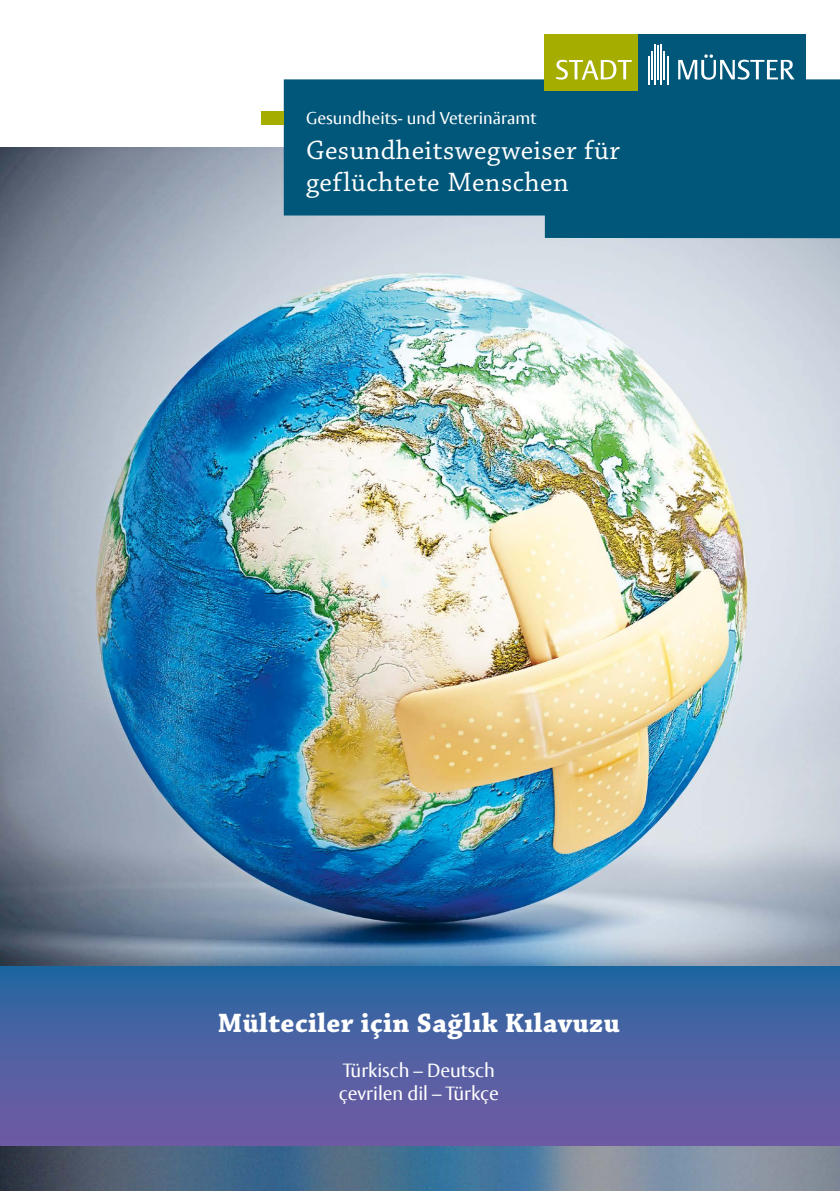
<style>
.page{position:relative;width:840px;height:1191px;background:#fff}
.page>*{position:absolute;margin:0;border:0;box-sizing:border-box;transform-origin:0 0}
.Infozeile_weiß_14Pt{font:28px/32px "Chaparral Pro";letter-spacing:.015em;color:#fff}
.t1{font:700 28px "Chaparral Pro";letter-spacing:.015em;color:#fff}
.t2{font:19px "Vesta Pro";color:#fff}
.AK_weiß_8_5Pt{font:17px "Vesta Pro";color:#fff}
</style>
<div class="page">
<img style="left:0;top:147px;width:839px;height:1044px">
<div style="left:0;top:967px;width:839px;height:178px;background:linear-gradient(to bottom,#2667a1,#745aa4)"></div>
<svg style="left:283px;top:79px;width:556px;height:159px;background:#0e6081"></svg>
<div style="left:261px;top:111px;width:22px;height:14px;background:#a5ad00"></div>
<div style="left:544px;top:34px;width:93px;height:57px;background:#a5ad00"></div>
<div style="left:637px;top:34px;width:168px;height:57px;background:#00577a"></div>
<hr style="left:647px;top:57px;width:2px;height:28px;background:#fff">
<hr style="left:650px;top:51px;width:2px;height:28px;background:#fff">
<hr style="left:653px;top:45px;width:2px;height:40px;background:#fff">
<hr style="left:656px;top:45px;width:2px;height:34px;background:#fff">
<hr style="left:660px;top:45px;width:2px;height:40px;background:#fff">
<hr style="left:663px;top:51px;width:2px;height:28px;background:#fff">
<hr style="left:666px;top:57px;width:2px;height:28px;background:#fff">
<svg style="left:556px;top:60px;width:75px;height:20px"></svg>
<svg style="left:678px;top:54px;width:116px;height:26px"></svg>
<p class="AK_weiß_8_5Pt" style="left:306px;top:108px;width:232px">Gesundheits- und Veterinäramt</p>
<p class="Infozeile_weiß_14Pt" style="left:306px;top:135px;width:315px">Gesundheitswegweiser für geflüchtete Menschen</p>
<p class="t1" style="left:218px;top:1006px;width:403px">Mülteciler için Sağlık Kılavuzu</p>
<p class="t2" style="left:342px;top:1058px;width:154px">Türkisch – Deutsch</p>
<p class="t2" style="left:338px;top:1081px;width:161px">çevrilen dil – Türkçe</p>
</div>
